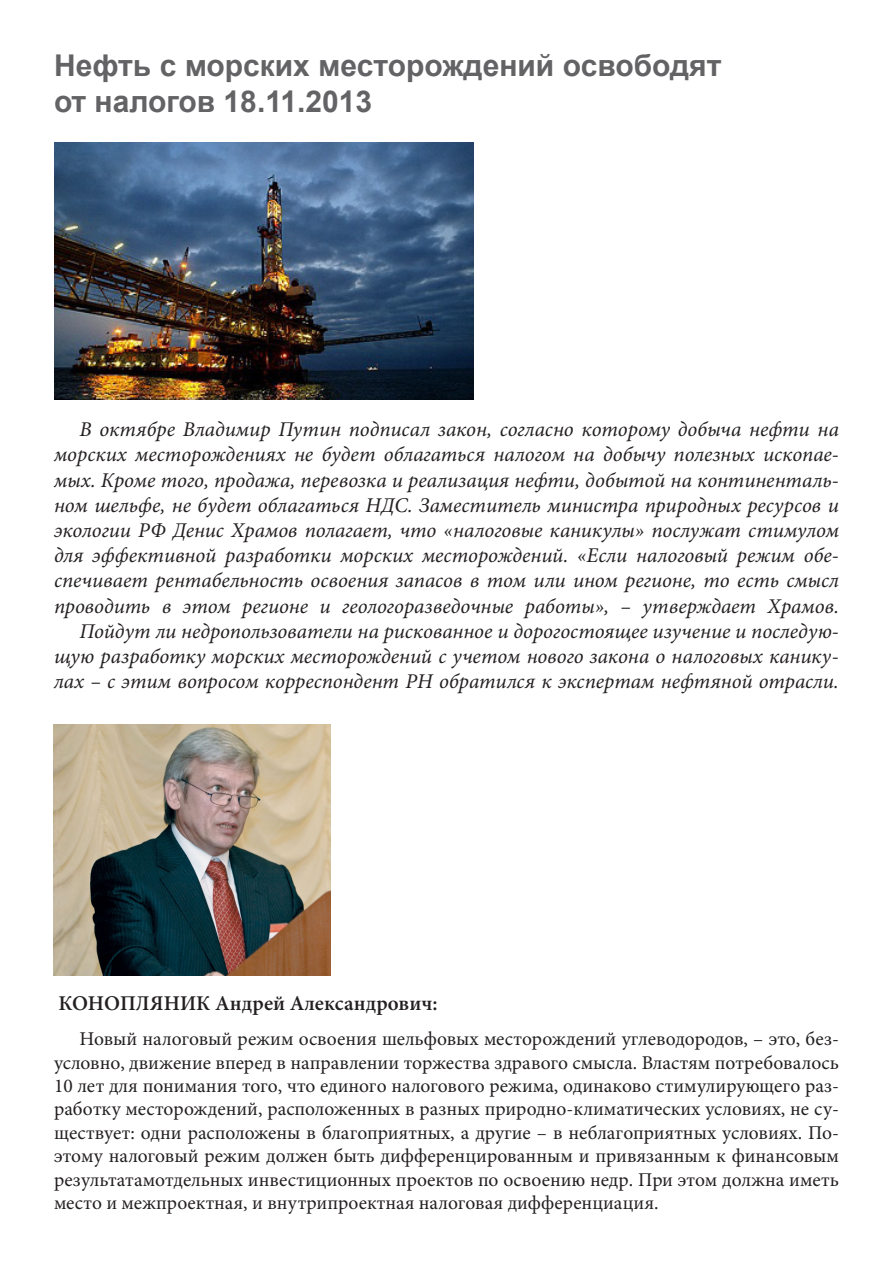
<style>
.page{position:relative;width:893px;height:1263px;background:#fff}
.page>*{position:absolute;margin:0;border:0;box-sizing:border-box;transform-origin:0 0}
.t1{font:700 30px "Arial";color:#636366}
.t2{font:italic 21px/25.2px "Minion Pro";color:#231f20;text-align:justify}
.t3{font:600 21px "Minion Pro";color:#231f20}
.t4{font:19.5px/23.4px "Minion Pro";color:#231f20;text-align:justify}
</style>
<div class="page">
<img style="left:54px;top:143px;width:420px;height:257px">
<img style="left:54px;top:724px;width:276px;height:252px">
<p class="t1" style="left:54px;top:45px;width:669px">Нефть с морских месторождений освободят</p>
<p class="t1" style="left:54px;top:81px;width:320px">от налогов 18.11.2013</p>
<p class="t2" style="left:54px;top:417px;width:786px;text-indent:26px">В октябре Владимир Путин подписал закон, согласно которому добыча нефти на морских месторождениях не будет облагаться налогом на добычу полезных ископае&shy;мых. Кроме того, продажа, перевозка и реализация нефти, добытой на континенталь&shy;ном шельфе, не будет облагаться НДС. Заместитель министра природных ресурсов и экологии РФ Денис Храмов полагает, что «налоговые каникулы» послужат стимулом для эффективной разработки морских месторождений. «Если налоговый режим обе&shy;спечивает рентабельность освоения запасов в том или ином регионе, то есть смысл проводить в этом регионе и геологоразведочные работы», – утверждает Храмов.</p>
<p class="t2" style="left:54px;top:618px;width:786px;text-indent:26px">Пойдут ли недропользователи на рискованное и дорогостоящее изучение и последую&shy;щую разработку морских месторождений с учетом нового закона о налоговых канику&shy;лах – с этим вопросом корреспондент РН обратился к экспертам нефтяной отрасли.</p>
<p class="t3" style="left:59px;top:988px;width:381px">КОНОПЛЯНИК Андрей Александрович:</p>
<p class="t4" style="left:54px;top:1027px;width:786px;text-indent:26px">Новый налоговый режим освоения шельфовых месторождений углеводородов, – это, без&shy;условно, движение вперед в направлении торжества здравого смысла. Властям потребовалось 10 лет для понимания того, что единого налогового режима, одинаково стимулирующего раз&shy;работку месторождений, расположенных в разных природно-климатических условиях, не су&shy;ществует: одни расположены в благоприятных, а другие – в неблагоприятных условиях. По&shy;этому налоговый режим должен быть дифференцированным и привязанным к финансовым результатамотдельных инвестиционных проектов по освоению недр. При этом должна иметь место и межпроектная, и внутрипроектная налоговая дифференциация.</p>
</div>
